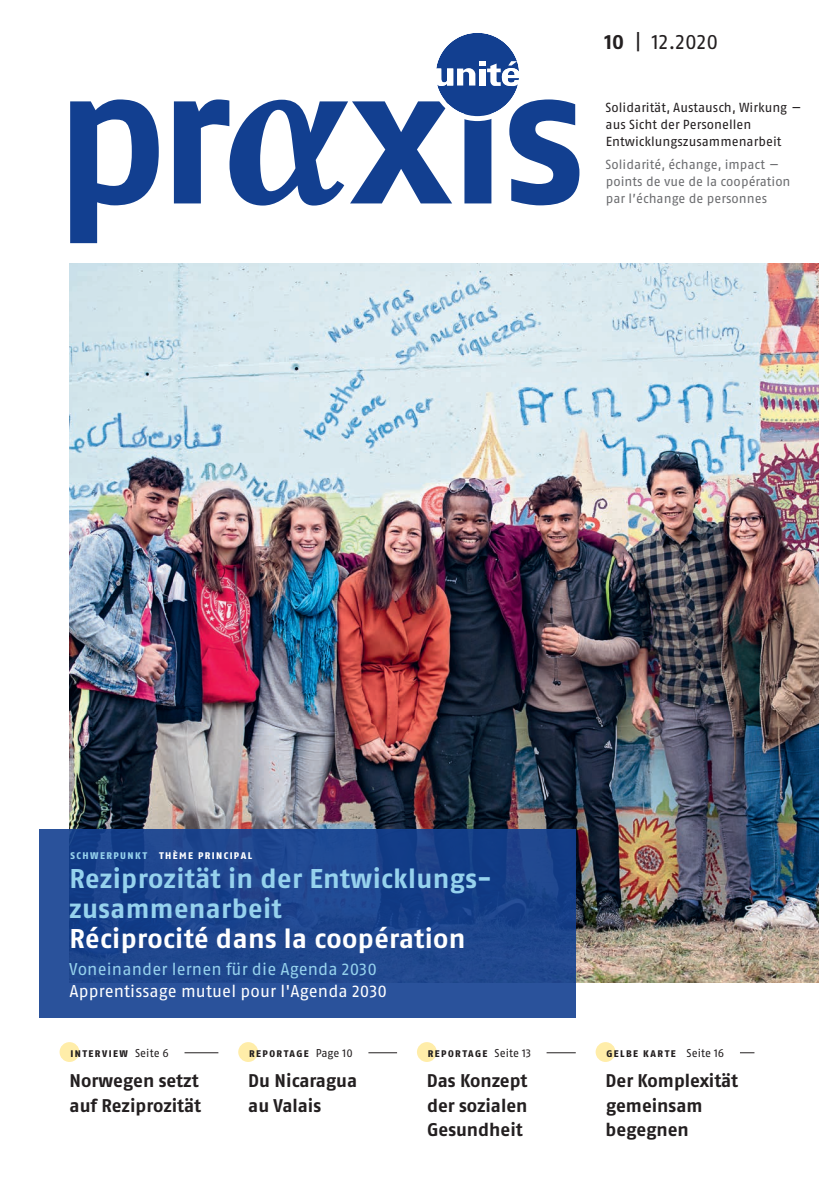
<style>
.page{position:relative;width:819px;height:1191px;background:#fff}
.page>*{position:absolute;margin:0;border:0;box-sizing:border-box;transform-origin:0 0}
.t1{font:700 27.12px/29.8px "Fago OT";letter-spacing:.015em;color:#96d2ed}
.t2{font:700 27.12px "Fago OT";letter-spacing:.015em;color:#fff}
.t3{font:21px "Fago OT";color:#231f20}
.t4{font:700 18.38px/24.8px "Fago OT";letter-spacing:-.005em;color:#231f20}
.t5{font:17.15px "Fago OT";letter-spacing:.005em;color:#fff}
.t6{font:17.15px "Fago OT";letter-spacing:.005em;color:#96d2ed}
.t7{font:13.12px/17.3px "Fago OT";letter-spacing:.005em;color:#231f20}
.t8{font:13.12px/17.3px "Fago OT";letter-spacing:.005em;color:#6c6d70}
.t9{font:800 9.62px "Fago OT";letter-spacing:.15em;color:#231f20}
.t10{font:800 9.62px "Fago OT";letter-spacing:.145em;color:#fff}
.s1{font-weight:700}
.s2{color:#96d2ed}
.s3{font-weight:400;font-size:11.38px}
</style>
<div class="page">
<img style="left:69px;top:263px;width:750px;height:719px">
<svg style="left:40px;top:828px;width:535px;height:189px;background:#1f478f"></svg>
<svg style="left:70px;top:99px;width:509px;height:144px"></svg>
<svg style="left:435px;top:34px;width:84px;height:82px"></svg>
<div style="left:431px;top:28px;width:93px;height:93px;border:5px solid #fff;border-radius:50%"></div>
<div style="left:60px;top:1042px;width:19px;height:20px;background:#ffeda9;border-radius:50%"></div>
<div style="left:238px;top:1042px;width:20px;height:20px;background:#ffeda9;border-radius:50%"></div>
<div style="left:417px;top:1042px;width:20px;height:20px;background:#ffeda9;border-radius:50%"></div>
<div style="left:595px;top:1042px;width:20px;height:20px;background:#ffeda9;border-radius:50%"></div>
<hr style="left:645px;top:1052px;width:109px;height:1px;background:#231f20">
<div style="left:645px;top:1049px;width:95px;height:10px;background:#fff"></div>
<hr style="left:288px;top:1052px;width:109px;height:1px;background:#231f20">
<div style="left:288px;top:1049px;width:80px;height:10px;background:#fff"></div>
<hr style="left:466px;top:1052px;width:109px;height:1px;background:#231f20">
<div style="left:466px;top:1049px;width:80px;height:10px;background:#fff"></div>
<hr style="left:109px;top:1052px;width:109px;height:1px;background:#231f20">
<div style="left:109px;top:1049px;width:75px;height:10px;background:#fff"></div>
<p class="t3" style="left:604px;top:29px;width:115px"><span class="s1">10</span> | 12.2020</p>
<p class="t7" style="left:605px;top:98px;width:197px">Solidarität, Austausch, Wirkung — aus Sicht der Personellen<br>Entwicklungszusammenarbeit</p>
<p class="t8" style="left:605px;top:155px;width:186px">Solidarité, échange, impact — points de vue de la coopération par l’échange de personnes</p>
<p class="t10" style="left:70px;top:849px;width:183px"><span class="s2">SCHWERPUNKT</span> THÈME PRINCIPAL</p>
<h1 class="t1" style="left:69px;top:864px;width:424px">Reziprozität in der Entwicklungs&shy;zusammenarbeit</h1>
<h1 class="t2" style="left:69px;top:922px;width:397px">Réciprocité dans la coopération</h1>
<p class="t6" style="left:69px;top:958px;width:309px">Voneinander lernen für die Agenda 2030</p>
<p class="t5" style="left:69px;top:981px;width:319px">Apprentissage mutuel pour l'Agenda 2030</p>
<p class="t9" style="left:70px;top:1047px;width:100px">INTERVIEW <span class="s3">Seite 6</span></p>
<p class="t9" style="left:249px;top:1047px;width:105px">REPORTAGE <span class="s3">Page 10</span></p>
<p class="t9" style="left:428px;top:1047px;width:105px">REPORTAGE <span class="s3">Seite 13</span></p>
<p class="t9" style="left:606px;top:1047px;width:119px">GELBE KARTE <span class="s3">Seite 16</span></p>
<p class="t4" style="left:248px;top:1068px;width:110px">Du Nicaragua au Valais</p>
<p class="t4" style="left:427px;top:1068px;width:102px;text-align:justify">Das Konzept der sozialen Gesundheit</p>
<p class="t4" style="left:70px;top:1068px;width:133px">Norwegen setzt auf Reziprozität</p>
<p class="t4" style="left:605px;top:1068px;width:134px">Der Komplexität gemeinsam begegnen</p>
</div>
